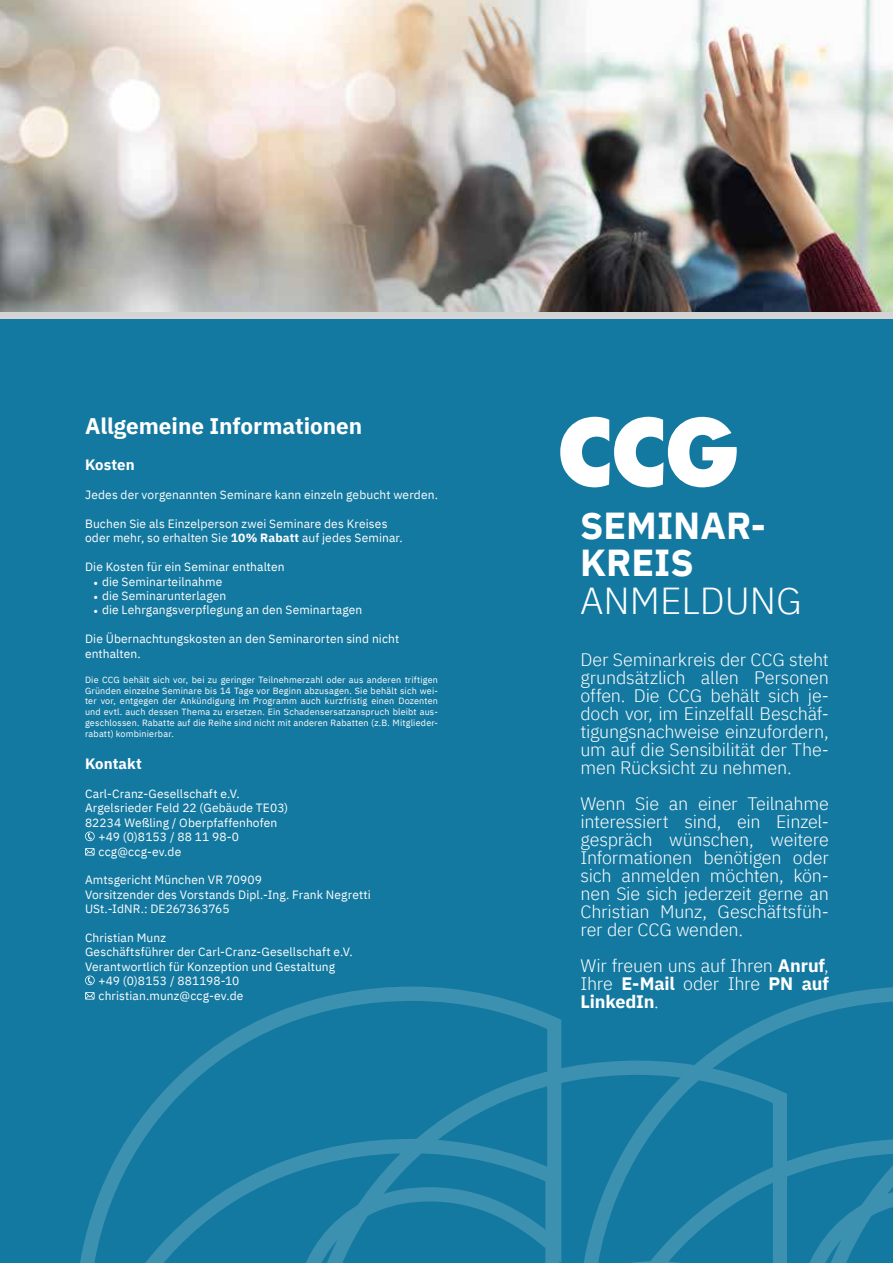
<style>
.page{position:relative;width:893px;height:1263px;background:#fff}
.page>*{position:absolute;margin:0;border:0;box-sizing:border-box;transform-origin:0 0}
.t1{font:700 37.5px/37.5px "IBM Plex Sans";color:#fff}
.t2{font:300 37.5px "IBM Plex Sans";color:#fff}
.t3{font:700 22.5px "IBM Plex Sans";color:#fff}
.t4{font:300 18px/18px "IBM Plex Sans";letter-spacing:-.01em;color:#fff;text-align:justify}
.t5{font:700 15px "IBM Plex Sans";color:#fff}
.t6{font:12px/14.4px "IBM Plex Sans";letter-spacing:.01em;color:#fff}
.t7{font:9px/10.8px "IBM Plex Sans";letter-spacing:.02em;color:#fff;text-align:justify}
.s1{font-weight:700}
.s2{font-family:"Minion Pro"}
</style>
<div class="page">
<div style="left:0;top:316px;width:893px;height:947px;background:#1479a0"></div>
<svg style="left:85px;top:986px;width:477px;height:153px"></svg>
<svg style="left:701px;top:987px;width:192px;height:73px"></svg>
<svg style="left:300px;top:1060px;width:276px;height:79px"></svg>
<svg style="left:80px;top:1139px;width:482px;height:124px"></svg>
<svg style="left:576px;top:1060px;width:317px;height:203px"></svg>
<svg style="left:85px;top:831px;width:10px;height:10px"></svg>
<svg style="left:85px;top:848px;width:10px;height:7px"></svg>
<svg style="left:85px;top:975px;width:10px;height:10px"></svg>
<svg style="left:85px;top:992px;width:10px;height:7px"></svg>
<svg style="left:560px;top:417px;width:177px;height:70px"></svg>
<img style="left:0;top:0;width:893px;height:313px">
<div style="left:0;top:313px;width:893px;height:6px;background:#d4d4d4"></div>
<h2 class="t3" style="left:85px;top:408px;width:279px">Allgemeine Informationen</h2>
<p class="t5" style="left:85px;top:453px;width:51px">Kosten</p>
<p class="t6" style="left:85px;top:487px;width:354px">Jedes der vorgenannten Seminare kann einzeln gebucht werden.</p>
<p class="t6" style="left:85px;top:515px;width:319px">Buchen Sie als Einzelperson zwei Seminare des Kreises oder mehr, so erhalten Sie <span class="s1">10% Rabatt</span> auf jedes Seminar.</p>
<p class="t6" style="left:85px;top:559px;width:201px">Die Kosten für ein Seminar enthalten</p>
<p class="t6" style="left:94px;top:573px;width:130px"><span class="s2">•</span> die Seminarteilnahme</p>
<p class="t6" style="left:94px;top:587px;width:134px"><span class="s2">•</span> die Seminarunterlagen</p>
<p class="t6" style="left:94px;top:602px;width:270px"><span class="s2">•</span> die Lehrgangsverpflegung an den Seminartagen</p>
<p class="t6" style="left:85px;top:631px;width:316px">Die Übernachtungskosten an den Seminarorten sind nicht enthalten.</p>
<p class="t7" style="left:85px;top:673px;width:354px">Die CCG behält sich vor, bei zu geringer Teilnehmerzahl oder aus anderen triftigen Gründen einzelne Seminare bis 14 Tage vor Beginn abzusagen. Sie behält sich wei&shy;ter vor, entgegen der Ankündigung im Programm auch kurzfristig einen Dozenten und evtl. auch dessen Thema zu ersetzen. Ein Schadensersatzanspruch bleibt aus&shy;geschlossen. Rabatte auf die Reihe sind nicht mit anderen Rabatten (z.B. Mitglieder&shy;rabatt) kombinierbar.</p>
<p class="t5" style="left:85px;top:752px;width:58px">Kontakt</p>
<p class="t6" style="left:85px;top:785px;width:156px">Carl-Cranz-Gesellschaft e.V.</p>
<p class="t6" style="left:85px;top:800px;width:205px">Argelsrieder Feld 22 (Gebäude TE03)</p>
<p class="t6" style="left:85px;top:814px;width:194px">82234 Weßling / Oberpfaffenhofen</p>
<p class="t6" style="left:99px;top:829px;width:142px">+49 (0)8153 / 88 11 98-0</p>
<p class="t6" style="left:99px;top:843px;width:84px">ccg@ccg-ev.de</p>
<p class="t6" style="left:85px;top:872px;width:287px">Amtsgericht München VR 70909<br>Vorsitzender des Vorstands Dipl.-Ing. Frank Negretti<br>USt.-IdNR.: DE267363765</p>
<p class="t6" style="left:85px;top:929px;width:82px">Christian Munz</p>
<p class="t6" style="left:85px;top:944px;width:269px">Geschäftsführer der Carl-Cranz-Gesellschaft e.V.</p>
<p class="t6" style="left:85px;top:958px;width:251px">Verantwortlich für Konzeption und Gestaltung</p>
<p class="t6" style="left:99px;top:973px;width:142px">+49 (0)8153 / 881198-10</p>
<p class="t6" style="left:99px;top:987px;width:146px">christian.munz@ccg-ev.de</p>
<h1 class="t1" style="left:580px;top:503px;width:187px">SEMINAR-<br>KREIS</h1>
<h1 class="t2" style="left:580px;top:572px;width:223px">ANMELDUNG</h1>
<h3 class="t4" style="left:580px;top:649px;width:250px">Der Seminarkreis der CCG steht grundsätzlich allen Personen offen. Die CCG behält sich je&shy;doch vor, im Einzelfall Beschäf&shy;tigungsnachweise einzufordern, um auf die Sensibilität der The&shy;men Rücksicht zu nehmen.</h3>
<h3 class="t4" style="left:580px;top:793px;width:250px">Wenn Sie an einer Teilnahme interessiert sind, ein Einzel&shy;gespräch wünschen, weitere Informationen benötigen oder sich anmelden möchten, kön&shy;nen Sie sich jederzeit gerne an Christian Munz, Geschäftsfüh&shy;rer der CCG wenden.</h3>
<h3 class="t4" style="left:580px;top:955px;width:250px">Wir freuen uns auf Ihren <span class="s1">Anruf</span>, Ihre <span class="s1">E-Mail</span> oder Ihre <span class="s1">PN auf LinkedIn</span>.</h3>
</div>
